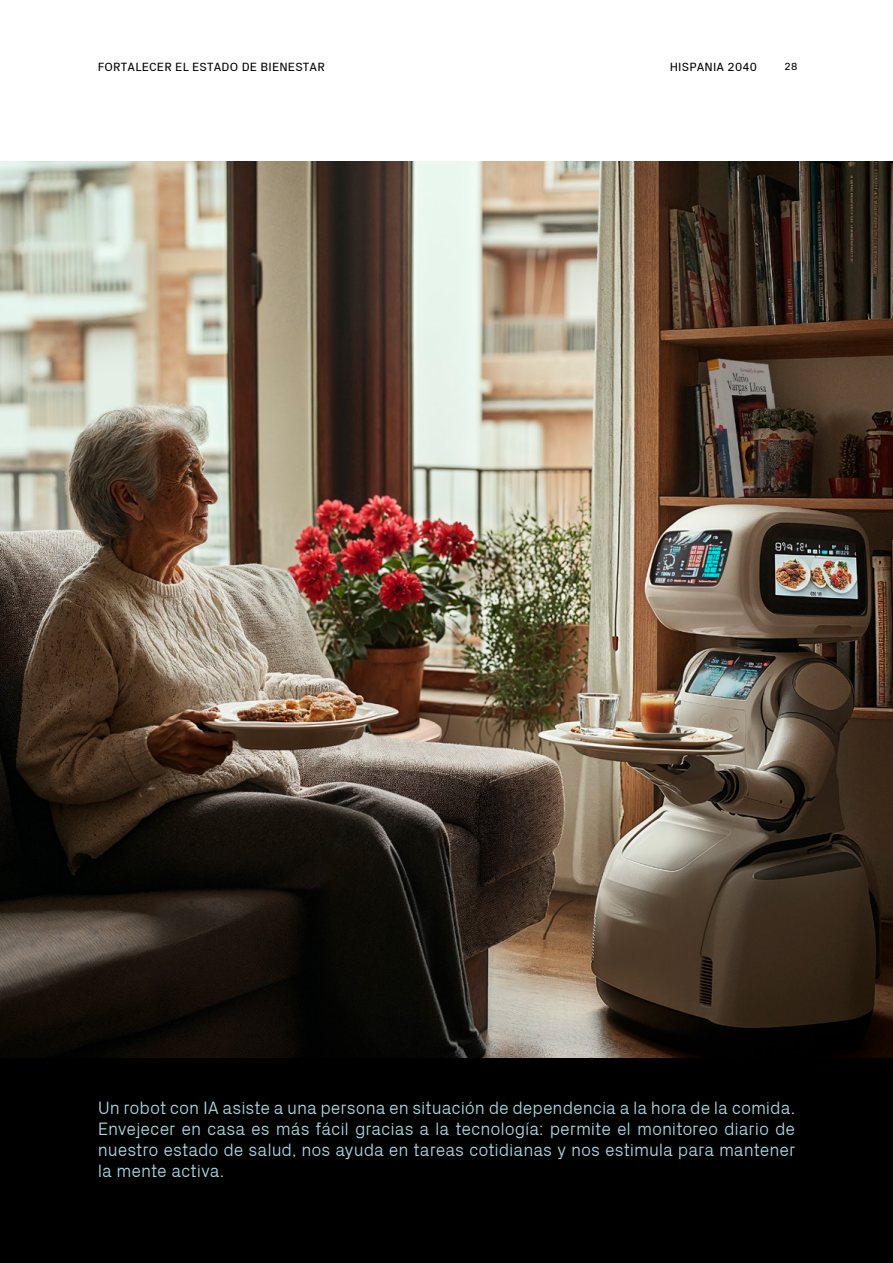
<style>
.page{position:relative;width:893px;height:1263px;background:#fff}
.page>*{position:absolute;margin:0;border:0;box-sizing:border-box;transform-origin:0 0}
.DESTACADOS{font:300 18px/21px "Px Grotesk";letter-spacing:-.005em;color:#abdbe5;text-align:justify}
.t1{font:12px "Px Grotesk";letter-spacing:.015em;color:#000}
.t2{font:10.5px "Px Grotesk";color:#000}
</style>
<div class="page">
<img style="left:0;top:162px;width:893px;height:897px">
<div style="left:0;top:1059px;width:893px;height:204px;background:#000"></div>
<p class="t1" style="left:98px;top:60px;width:228px">FORTALECER EL ESTADO DE BIENESTAR</p>
<p class="t1" style="left:670px;top:60px;width:89px">HISPANIA 2040</p>
<p class="t2" style="left:784px;top:60px;width:14px">28</p>
<p class="DESTACADOS" style="left:98px;top:1097px;width:699px">Un robot con IA asiste a una persona en situación de dependencia a la hora de la comida.<br>Envejecer en casa es más fácil gracias a la tecnología: permite el monitoreo diario de nuestro estado de salud, nos ayuda en tareas cotidianas y nos estimula para mantener la mente activa.</p>
</div>
